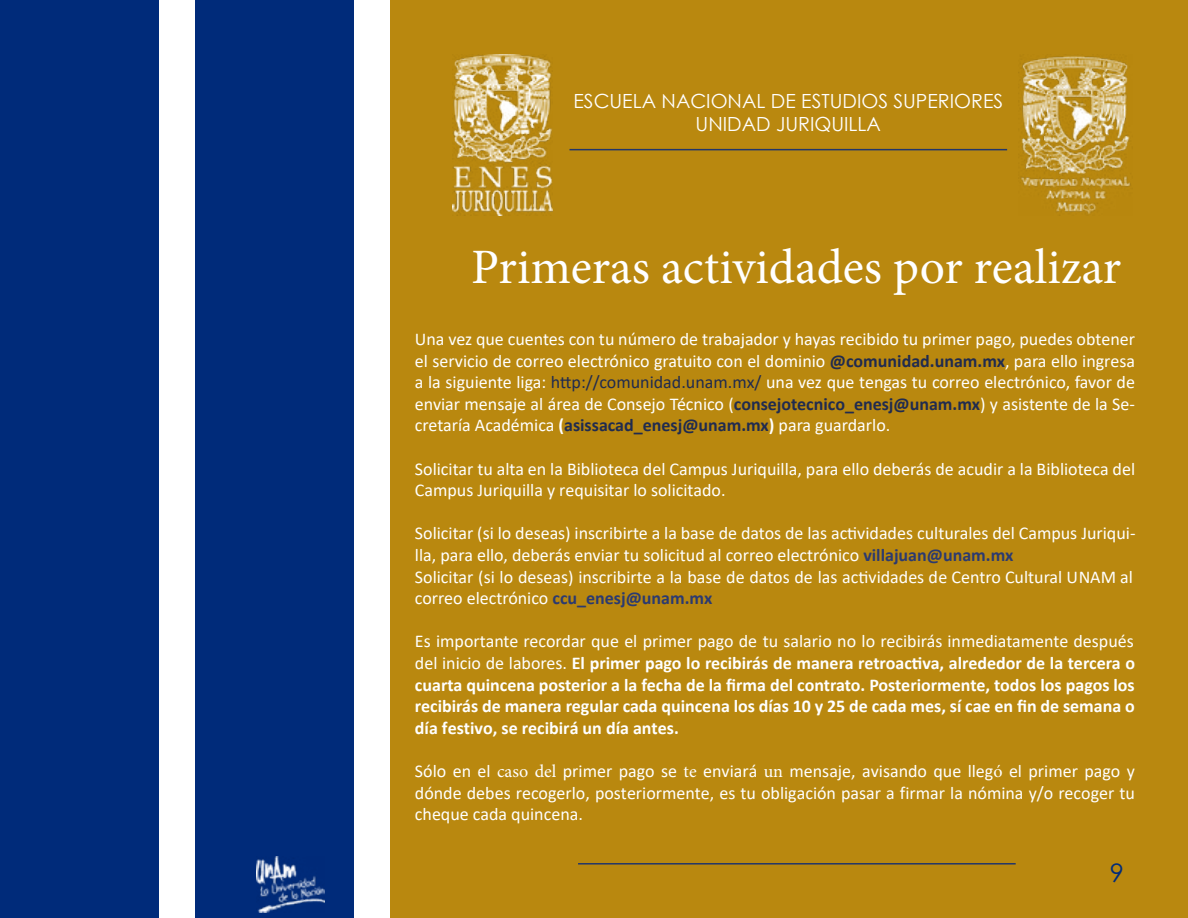
<style>
.page{position:relative;width:1188px;height:918px;background:#fff}
.page>*{position:absolute;margin:0;border:0;box-sizing:border-box;transform-origin:0 0}
.t1{font:49.5px "Minion Pro";color:#fff}
.t2{font:25.5px "Century Gothic";color:#002b7a}
.t3{font:19.5px/23.4px "Century Gothic";color:#fff;text-align:center}
.t4{font:18px/21.6px "Calibri";color:#fff;text-align:justify}
.t5{font:700 18px/21.6px "Calibri";color:#fff;text-align:justify}
.s1{font-weight:700;color:#202b4f}
.s2{color:#202b4f}
.s3{font-weight:700}
.s4{font-weight:700;color:#2b3a70}
.s5{font-weight:400}
.s6{font-family:"Minion Pro"}
</style>
<div class="page">
<div style="left:390px;top:0;width:798px;height:918px;background:#b9880f"></div>
<hr style="left:570px;top:149px;width:437px;height:1px;background:#22366a">
<div style="left:0;top:0;width:159px;height:918px;background:#002b7a"></div>
<div style="left:195px;top:0;width:159px;height:917px;background:#002b7a"></div>
<img style="left:453px;top:54px;width:99px;height:162px">
<img style="left:1021px;top:56px;width:110px;height:160px">
<img style="left:257px;top:856px;width:67px;height:57px">
<hr style="left:578px;top:863px;width:438px;height:2px;background:#22366a">
<p class="t3" style="left:574px;top:89px;width:431px">ESCUELA NACIONAL DE ESTUDIOS SUPERIORES<br>UNIDAD JURIQUILLA</p>
<h1 class="t1" style="left:471px;top:234px;width:652px">Primeras actividades por realizar</h1>
<p class="t4" style="left:415px;top:328px;width:722px">Una vez que cuentes con tu número de trabajador y hayas recibido tu primer pago, puedes obtener el servicio de correo electrónico gratuito con el dominio <span class="s1">@comunidad.unam.mx</span>, para ello ingresa a la siguiente liga: <span class="s2">http://comunidad.unam.mx/</span> una vez que tengas tu correo electrónico, favor de enviar mensaje al área de Consejo Técnico (<span class="s1">consejotecnico_enesj@unam.mx</span>) y asistente de la Se&shy;cretaría Académica <span class="s3">(</span><span class="s1">asissacad_enesj@unam.mx</span><span class="s3">)</span> para guardarlo.</p>
<p class="t4" style="left:415px;top:457px;width:722px">Solicitar tu alta en la Biblioteca del Campus Juriquilla, para ello deberás de acudir a la Biblioteca del<br>Campus Juriquilla y requisitar lo solicitado.</p>
<p class="t4" style="left:415px;top:522px;width:722px;text-align:left">Solicitar (si lo deseas) inscribirte a la base de datos de las actividades culturales del Campus Juriqui&shy;lla, para ello, deberás enviar tu solicitud al correo electrónico <span class="s4">villajuan@unam.mx<br></span>Solicitar (si lo deseas) inscribirte a la base de datos de las actividades de Centro Cultural UNAM al correo electrónico <span class="s4">ccu_enesj@unam.mx</span></p>
<p class="t5" style="left:415px;top:630px;width:722px"><span class="s5">Es importante recordar que el primer pago de tu salario no lo recibirás inmediatamente después del inicio de labores.</span> El primer pago lo recibirás de manera retroactiva, alrededor de la tercera o cuarta quincena posterior a la fecha de la firma del contrato. Posteriormente, todos los pagos los recibirás de manera regular cada quincena los días 10 y 25 de cada mes, sí cae en fin de semana o día festivo, se recibirá un día antes.</p>
<p class="t4" style="left:415px;top:760px;width:722px">Sólo en el <span class="s6">caso del</span> primer pago se <span class="s6">te</span> enviará <span class="s6">un</span> mensaje, avisando que lleg<span class="s6">ó</span> el primer pago y dónde debes recogerlo, posteriormente, es tu obligación pasar a firmar la nómina y/o recoger tu cheque cada quincena.</p>
<h2 class="t2" style="left:1110px;top:855px;width:16px">9</h2>
</div>
